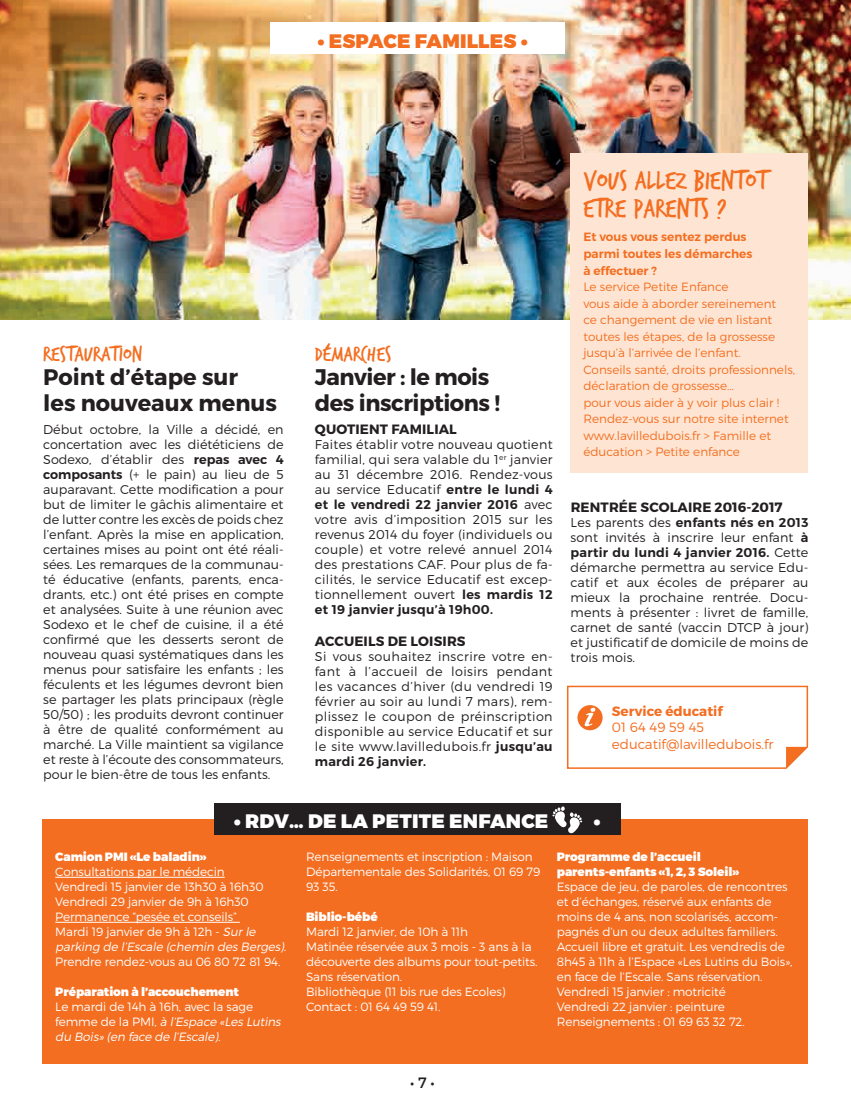
<style>
.page{position:relative;width:851px;height:1106px;background:#fff}
.page>*{position:absolute;margin:0;border:0;box-sizing:border-box;transform-origin:0 0}
.t1{font:28.5px/28.5px "Trash Hand";letter-spacing:.01em;color:#f36e21}
.t2{font:700 22.5px/25.5px "Montserrat";letter-spacing:-.01em;color:#231f20}
.t3{font:22.5px "Trash Hand";letter-spacing:.01em;color:#f36e21}
.t4{font:900 19.5px "Montserrat";letter-spacing:.01em;color:#fff}
.t5{font:900 19.5px "Montserrat";letter-spacing:.01em;color:#f36e21}
.t6{font:15px "Montserrat";color:#231f20}
.t7{font:700 13.5px "Montserrat";color:#231f20}
.t8{font:300 13.5px/16.5px "Montserrat";color:#f36e21}
.t9{font:700 13.5px "Montserrat";color:#f36e21}
.t10{font:300 12.75px/15px "Montserrat";letter-spacing:.01em;color:#231f20;text-align:justify}
.t11{font:300 12px/15px "Montserrat";letter-spacing:-.01em;color:#fff}
.t12{font:300 12px/16.5px "Montserrat";color:#f36e21}
.t13{font:900 12px/15px "Montserrat";letter-spacing:-.01em;color:#fff}
.t14{font:italic 300 12px/15px "Montserrat";color:#fff}
.t15{font:600 12px/16.5px "Montserrat";color:#f36e21}
.s1{font-weight:600}
.s2{font-style:italic}
.s3{font-style:normal}
</style>
<div class="page">
<img style="left:0;top:0;width:850px;height:320px">
<div style="left:42px;top:819px;width:766px;height:244px;background:#f36e21"></div>
<div style="left:270px;top:23px;width:294px;height:31px;background:#fff"></div>
<div style="left:214px;top:803px;width:406px;height:31px;background:#231f20"></div>
<hr style="left:55px;top:877px;width:170px;height:1px;background:#fff">
<hr style="left:55px;top:922px;width:185px;height:1px;background:#fff">
<div style="left:570px;top:153px;width:238px;height:320px;background:#fee5d3"></div>
<svg style="left:552px;top:806px;width:30px;height:27px"></svg>
<svg style="left:567px;top:685px;width:241px;height:84px"></svg>
<h3 class="t5" style="left:317px;top:28px;width:212px">• ESPACE FAMILLES •</h3>
<h2 class="t3" style="left:43px;top:343px;width:101px">RESTAURATION</h2>
<h2 class="t2" style="left:43px;top:365px;width:235px">Point d’étape sur<br>les nouveaux menus</h2>
<p class="t10" style="left:43px;top:422px;width:242px">Début octobre, la Ville a décidé, en concertation avec les diététiciens de Sodexo, d’établir des <span class="s1">repas avec 4 composants</span> (+ le pain) au lieu de 5 auparavant. Cette modification a pour but de limiter le gâchis alimentaire et de lutter contre les excès de poids chez l’enfant. Après la mise en application, certaines mises au point ont été réali&shy;sées. Les remarques de la communau&shy;té éducative (enfants, parents, enca&shy;drants, etc.) ont été prises en compte et analysées. Suite à une réunion avec Sodexo et le chef de cuisine, il a été confirmé que les desserts seront de nouveau quasi systématiques dans les menus pour satisfaire les enfants ; les féculents et les légumes devront bien se partager les plats principaux (règle 50/50) ; les produits devront continuer à être de qualité conformément au marché. La Ville maintient sa vigilance et reste à l’écoute des consommateurs, pour le bien-être de tous les enfants.</p>
<h2 class="t3" style="left:315px;top:342px;width:78px">DÉMARCHES</h2>
<h2 class="t2" style="left:315px;top:365px;width:187px">Janvier : le mois des inscriptions !</h2>
<p class="t7" style="left:315px;top:421px;width:143px">QUOTIENT FAMILIAL</p>
<p class="t10" style="left:315px;top:437px;width:239px">Faites établir votre nouveau quotient familial, qui sera valable du 1<sup>er</sup> janvier au 31 décembre 2016. Rendez-vous au service Educatif <span class="s1">entre le lundi 4 et le vendredi 22 janvier 2016</span> avec votre avis d’imposition 2015 sur les revenus 2014 du foyer (individuels ou couple) et votre relevé annuel 2014 des prestations CAF. Pour plus de fa&shy;cilités, le service Educatif est excep&shy;tionnellement ouvert <span class="s1">les mardis 12 et 19 janvier jusqu’à 19h00.</span></p>
<p class="t7" style="left:315px;top:632px;width:152px">ACCUEILS DE LOISIRS</p>
<p class="t10" style="left:315px;top:648px;width:239px">Si vous souhaitez inscrire votre en&shy;fant à l’accueil de loisirs pendant les vacances d’hiver (du vendredi 19 février au soir au lundi 7 mars), rem&shy;plissez le coupon de préinscription disponible au service Educatif et sur le site www.lavilledubois.fr <span class="s1">jusqu’au mardi 26 janvier.</span></p>
<h1 class="t1" style="left:583px;top:167px;width:185px">VOUS ALLEZ BIENTÔT<br>ÊTRE PARENTS ?</h1>
<p class="t15" style="left:583px;top:229px;width:170px">Et vous vous sentez perdus parmi toutes les démarches à effectuer ?</p>
<p class="t12" style="left:583px;top:278px;width:213px">Le service Petite Enfance<br>vous aide à aborder sereinement<br>ce changement de vie en listant toutes les étapes, de la grossesse jusqu’à l’arrivée de l’enfant.<br>Conseils santé, droits professionnels, déclaration de grossesse…<br>pour vous aider à y voir plus clair !<br>Rendez-vous sur notre site internet www.lavilledubois.fr &gt; Famille et éducation &gt; Petite enfance</p>
<p class="t7" style="left:570px;top:499px;width:213px">RENTRÉE SCOLAIRE 2016-2017</p>
<p class="t10" style="left:570px;top:515px;width:239px">Les parents des <span class="s1">enfants nés en 2013 </span>sont invités à inscrire leur enfant <span class="s1">à partir du lundi 4 janvier 2016.</span> Cette démarche permettra au service Edu&shy;catif et aux écoles de préparer au mieux la prochaine rentrée. Docu&shy;ments à présenter : livret de famille, carnet de santé (vaccin DTCP à jour) et justificatif de domicile de moins de trois mois.</p>
<p class="t9" style="left:612px;top:702px;width:112px">Service éducatif</p>
<p class="t8" style="left:612px;top:719px;width:163px">01 64 49 59 45 educatif@lavilledubois.fr</p>
<h3 class="t4" style="left:234px;top:809px;width:316px">• RDV… DE LA PETITE ENFANCE</h3>
<h3 class="t4" style="left:593px;top:809px;width:9px">•</h3>
<p class="t13" style="left:55px;top:849px;width:152px">Camion PMI «Le baladin»</p>
<p class="t11" style="left:55px;top:864px;width:235px">Consultations par le médecin<br>Vendredi 15 janvier de 13h30 à 16h30<br>Vendredi 29 janvier de 9h à 16h30<br>Permanence “pesée et conseils”<br>Mardi 19 janvier de 9h à 12h - <span class="s2">Surle parking de l’Escale (chemin des Berges).</span></p>
<p class="t11" style="left:55px;top:954px;width:227px">Prendre rendez-vous au 06 80 72 81 94.</p>
<p class="t13" style="left:55px;top:984px;width:185px">Préparation à l’accouchement</p>
<p class="t14" style="left:55px;top:999px;width:229px"><span class="s3">Le mardi de 14h à 16h, avec la sage<br>fe m m e d e l a P M I ,</span> à l’Espace «Les Lutins du Bois» (en face de l’Escale).</p>
<p class="t11" style="left:306px;top:849px;width:236px">Renseignements et inscription : Maison<br>Départementale des Solidarités, 01 69 79<br>93 35.</p>
<p class="t13" style="left:306px;top:909px;width:73px">Biblio-bébé</p>
<p class="t11" style="left:306px;top:924px;width:233px">Mardi 12 janvier, de 10h à 11h<br>Matinée réservée aux 3 mois - 3 ans à la découverte des albums pour tout-petits.<br>Sans réservation.<br>Bibliothèque (11 bis rue des Ecoles)<br>Contact : 01 64 49 59 41.</p>
<p class="t13" style="left:556px;top:849px;width:184px">Programme de l’accueil parents-enfants «1, 2, 3 Soleil»</p>
<p class="t11" style="left:556px;top:879px;width:237px">Espace de jeu, de paroles, de rencontres et d’échanges, réservé aux enfants de moins de 4 ans, non scolarisés, accom&shy;pagnés d’un ou deux adultes familiers.<br>Accueil libre et gratuit. Les vendredis de 8h45 à 11h à l’Espace «Les Lutins du Bois», en face de l’Escale. Sans réservation.<br>Vendredi 15 janvier : motricité<br>Vendredi 22 janvier : peinture Renseignements : 01 69 63 32 72.</p>
<p class="t6" style="left:410px;top:1073px;width:26px">• 7 •</p>
</div>
